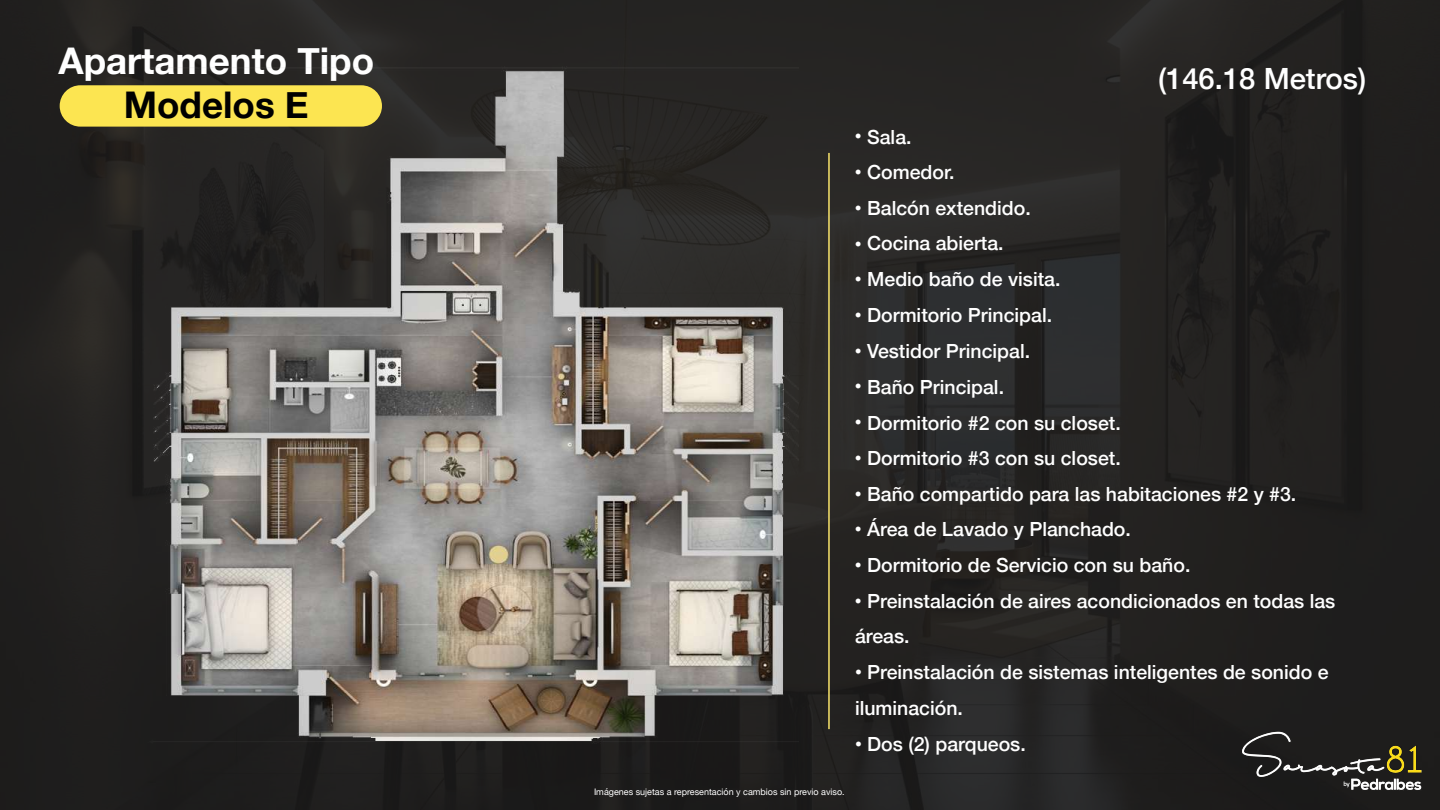
<style>
.page{position:relative;width:1440px;height:810px;background:#fff}
.page>*{position:absolute;margin:0;border:0;box-sizing:border-box;transform-origin:0 0}
.t1{font:700 36.75px "Helvetica Neue";color:#fff}
.t2{font:700 36.75px "Helvetica Neue";color:#000}
.t3{font:500 29.25px "Helvetica Neue";color:#fff}
.t4{font:500 19.5px/35.2px "Helvetica Neue";color:#fff}
.t5{font:9px "Helvetica Neue";color:#fff}
.s1{font-family:"Arial";font-weight:400}
</style>
<div class="page">
<img style="left:799px;top:0;width:641px;height:810px">
<img style="left:1236px;top:715px;width:201px;height:95px">
<hr style="left:828px;top:153px;width:2px;height:576px;background:#f9e46b">
<img style="left:0;top:0;width:799px;height:810px">
<h1 class="t1" style="left:58px;top:32px;width:317px">Apartamento Tipo</h1>
<h1 class="t2" style="left:124px;top:77px;width:187px">Modelos E</h1>
<h2 class="t3" style="left:1158px;top:55px;width:210px">(146.18 Metros)</h2>
<p class="t4" style="left:855px;top:118px;width:58px"><span class="s1">•</span> Sala.</p>
<p class="t4" style="left:855px;top:153px;width:101px"><span class="s1">•</span> Comedor.</p>
<p class="t4" style="left:855px;top:189px;width:177px"><span class="s1">•</span> Balcón extendido.</p>
<p class="t4" style="left:855px;top:224px;width:150px"><span class="s1">•</span> Cocina abierta.</p>
<p class="t4" style="left:855px;top:260px;width:207px"><span class="s1">•</span> Medio baño de visita.</p>
<p class="t4" style="left:855px;top:296px;width:199px"><span class="s1">•</span> Dormitorio Principal.</p>
<p class="t4" style="left:855px;top:332px;width:177px"><span class="s1">•</span> Vestidor Principal.</p>
<p class="t4" style="left:855px;top:368px;width:151px"><span class="s1">•</span> Baño Principal.</p>
<p class="t4" style="left:855px;top:404px;width:267px"><span class="s1">•</span> Dormitorio #2 con su closet.</p>
<p class="t4" style="left:855px;top:439px;width:267px"><span class="s1">•</span> Dormitorio #3 con su closet.</p>
<p class="t4" style="left:855px;top:475px;width:443px"><span class="s1">•</span> Baño compartido para las habitaciones #2 y #3.</p>
<p class="t4" style="left:855px;top:510px;width:277px"><span class="s1">•</span> Área de Lavado y Planchado.</p>
<p class="t4" style="left:855px;top:546px;width:337px"><span class="s1">•</span> Dormitorio de Servicio con su baño.</p>
<p class="t4" style="left:855px;top:582px;width:482px"><span class="s1">•</span> Preinstalación de aires acondicionados en todas las áreas.</p>
<p class="t4" style="left:855px;top:653px;width:475px;line-height:36px"><span class="s1">•</span> Preinstalación de sistemas inteligentes de sonido e iluminación.</p>
<p class="t4" style="left:855px;top:725px;width:172px"><span class="s1">•</span> Dos (2) parqueos.</p>
<p class="t5" style="left:594px;top:785px;width:252px">Imágenes sujetas a representación y cambios sin previo aviso.</p>
</div>
